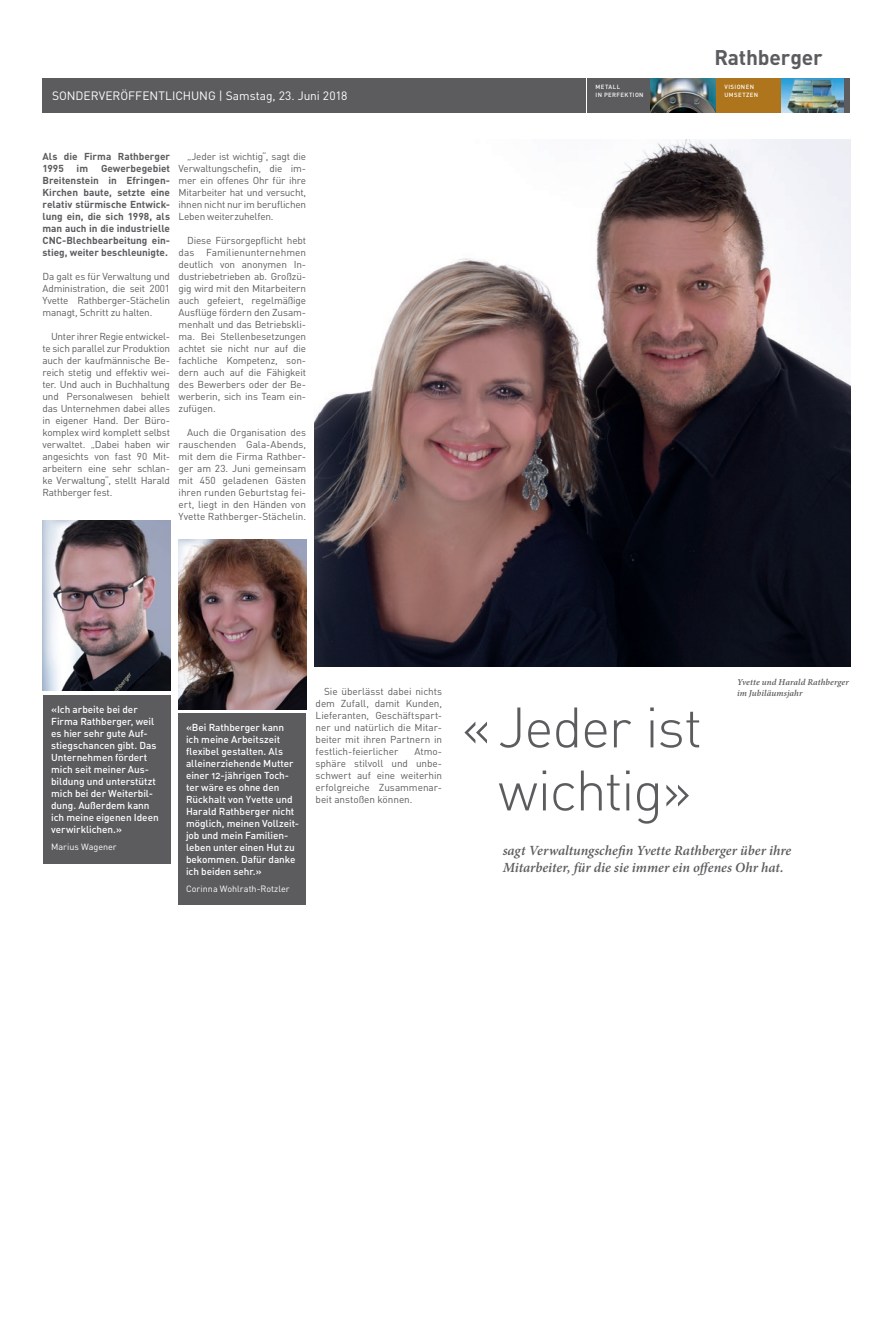
<style>
.page{position:relative;width:893px;height:1319px;background:#fff}
.page>*{position:absolute;margin:0;border:0;box-sizing:border-box;transform-origin:0 0}
.t1{font:300 56px/63px "DIN";letter-spacing:-.03em;color:#5c5c5f;text-align:center}
.t2{font:700 21px "DIN";letter-spacing:-.01em;color:#5c5c5f}
.t3{font:italic 600 14px/16.8px "Minion Pro";color:#5c5c5f}
.t4{font:12px "DIN";letter-spacing:-.005em;color:#fff}
.t5{font:10px/12px "DIN";letter-spacing:-.01em;color:#5c5c5f;text-align:justify}
.t6{font:10px/12px "DIN Medium Alternate";letter-spacing:-.005em;color:#fff}
.t7{font:700 10px/12px "DIN";color:#5c5c5f}
.t8{font:italic 600 9px/11px "Minion Pro";letter-spacing:.01em;color:#5c5c5f}
.t9{font:9px "DIN";color:#fff}
.t10{font:500 6px/8px "DIN";letter-spacing:.07em;color:#fff}
</style>
<div class="page">
<img style="left:314px;top:140px;width:536px;height:526px">
<div style="left:179px;top:713px;width:127px;height:191px;background:#5c5c5f"></div>
<img style="left:179px;top:539px;width:127px;height:170px">
<div style="left:43px;top:694px;width:128px;height:169px;background:#5c5c5f"></div>
<img style="left:43px;top:520px;width:128px;height:170px">
<div style="left:587px;top:78px;width:65px;height:34px;background:#5c5c5f"></div>
<div style="left:43px;top:78px;width:543px;height:34px;background:#5c5c5f"></div>
<img style="left:780px;top:78px;width:64px;height:34px">
<img style="left:651px;top:78px;width:64px;height:34px">
<div style="left:716px;top:78px;width:64px;height:34px;background:#ae751d"></div>
<div style="left:844px;top:78px;width:6px;height:34px;background:#5c5c5f"></div>
<p class="t4" style="left:52px;top:88px;width:297px">SONDERVERÖFFENTLICHUNG | Samstag, 23. Juni 2018</p>
<p class="t7" style="left:43px;top:150px;width:129px">Als die Firma Rathberger<br>1995</p>
<p class="t7" style="left:43px;top:162px;width:129px;text-align:justify;text-indent:58px">Gewerbegebiet Breitenstein in Efringen-Kirchen baute, setzte eine relativ stürmische Entwick&shy;lung ein, die sich 1998, als man auch in die industrielle CNC-Blechbearbeitung ein&shy;stieg, weiter beschleunigte.</p>
<p class="t5" style="left:43px;top:270px;width:129px">Da galt es für Verwaltung und Administration, die seit 2001<br>Yvette Rathberger-Stächelin managt, Schritt zu halten.</p>
<p class="t5" style="left:43px;top:330px;width:129px;text-indent:8px">Unter ihrer Regie entwickel&shy;te sich parallel zur Produktion auch der kaufmännische Be&shy;reich stetig und effektiv wei&shy;ter. Und auch in Buchhaltung und Personalwesen behielt das Unternehmen dabei alles in eigener Hand. Der Büro&shy;komplex wird komplett selbst verwaltet. „Dabei haben wir angesichts von fast 90 Mit&shy;arbeitern eine sehr schlan&shy;ke Verwaltung“, stellt Harald Rathberger fest.</p>
<p class="t7" style="left:77px;top:162px;width:13px">im</p>
<p class="t5" style="left:179px;top:150px;width:129px;text-indent:8px">„Jeder ist wichtig“, sagt die Verwaltungschefin, die im&shy;mer ein offenes Ohr für ihre Mitarbeiter hat und versucht, ihnen nicht nur im beruflichen Leben weiterzuhelfen.</p>
<p class="t5" style="left:179px;top:234px;width:129px;text-indent:8px">Diese Fürsorgepflicht hebt das Familienunternehmen deutlich von anonymen In&shy;dustriebetrieben ab. Großzü&shy;gig wird mit den Mitarbeitern auch gefeiert, regelmäßige Ausflüge fördern den Zusam&shy;menhalt und das Betriebskli&shy;ma. Bei Stellenbesetzungen achtet sie nicht nur auf die fachliche Kompetenz, son&shy;dern auch auf die Fähigkeit des Bewerbers oder der Be&shy;werberin, sich ins Team ein&shy;zufügen.</p>
<p class="t5" style="left:179px;top:426px;width:129px;text-indent:8px">Auch die Organisation des rauschenden Gala-Abends, mit dem die Firma Rathber&shy;ger am 23. Juni gemeinsam mit 450 geladenen Gästen ihren runden Geburtstag fei&shy;ert, liegt in den Händen von Yvette Rathberger-Stächelin.</p>
<h2 class="t2" style="left:714px;top:44px;width:110px">Rathberger</h2>
<p class="t10" style="left:596px;top:82px;width:50px">METALL<br>IN PERFEKTION</p>
<p class="t10" style="left:724px;top:82px;width:35px">VISIONEN<br>UMSETZEN</p>
<p class="t6" style="left:51px;top:703px;width:109px">«Ich arbeite bei der<br>Firma Rathberger, weil es hier sehr gute Auf&shy;stiegschancen gibt. Das<br>Unternehmen fördert mich seit meiner Aus&shy;bildung und unterstützt mich bei der Weiterbil&shy;dung. Außerdem kann ich meine eigenen Ideen verwirklichen.»</p>
<p class="t9" style="left:51px;top:841px;width:67px">Marius Wagener</p>
<p class="t6" style="left:186px;top:721px;width:115px">«Bei Rathberger kann ich meine Arbeitszeit flexibel gestalten. Als alleinerziehende Mutter einer 12-jährigen Toch&shy;ter wäre es ohne den<br>Rückhalt von Yvette und<br>Harald Rathberger nicht möglich, meinen Vollzeit&shy;job und mein Familien&shy;leben unter einen Hut zu bekommen. Dafür danke ich beiden sehr.»</p>
<p class="t9" style="left:186px;top:883px;width:105px">Corinna Wohlrath-Rotzler</p>
<p class="t5" style="left:316px;top:684px;width:128px;text-indent:8px">Sie überlässt dabei nichts dem Zufall, damit Kunden, Lieferanten, Geschäftspart&shy;ner und natürlich die Mitar&shy;beiter mit ihren Partnern in festlich-feierlicher</p>
<p class="t5" style="left:316px;top:744px;width:128px;text-indent:99px">Atmo&shy;sphäre stilvoll und unbe&shy;schwert auf eine weiterhin erfolgreiche Zusammenar&shy;beit anstoßen können.</p>
<h1 class="t1" style="left:462px;top:695px;width:242px">« Jeder ist wichtig»</h1>
<p class="t8" style="left:737px;top:676px;width:113px">Yvette und Harald Rathberger im Jubiläumsjahr</p>
<h3 class="t3" style="left:503px;top:842px;width:290px">sagt Verwaltungschefin Yvette Rathberger über ihre<br>Mitarbeiter, für die sie immer ein offenes Ohr hat.</h3>
</div>
